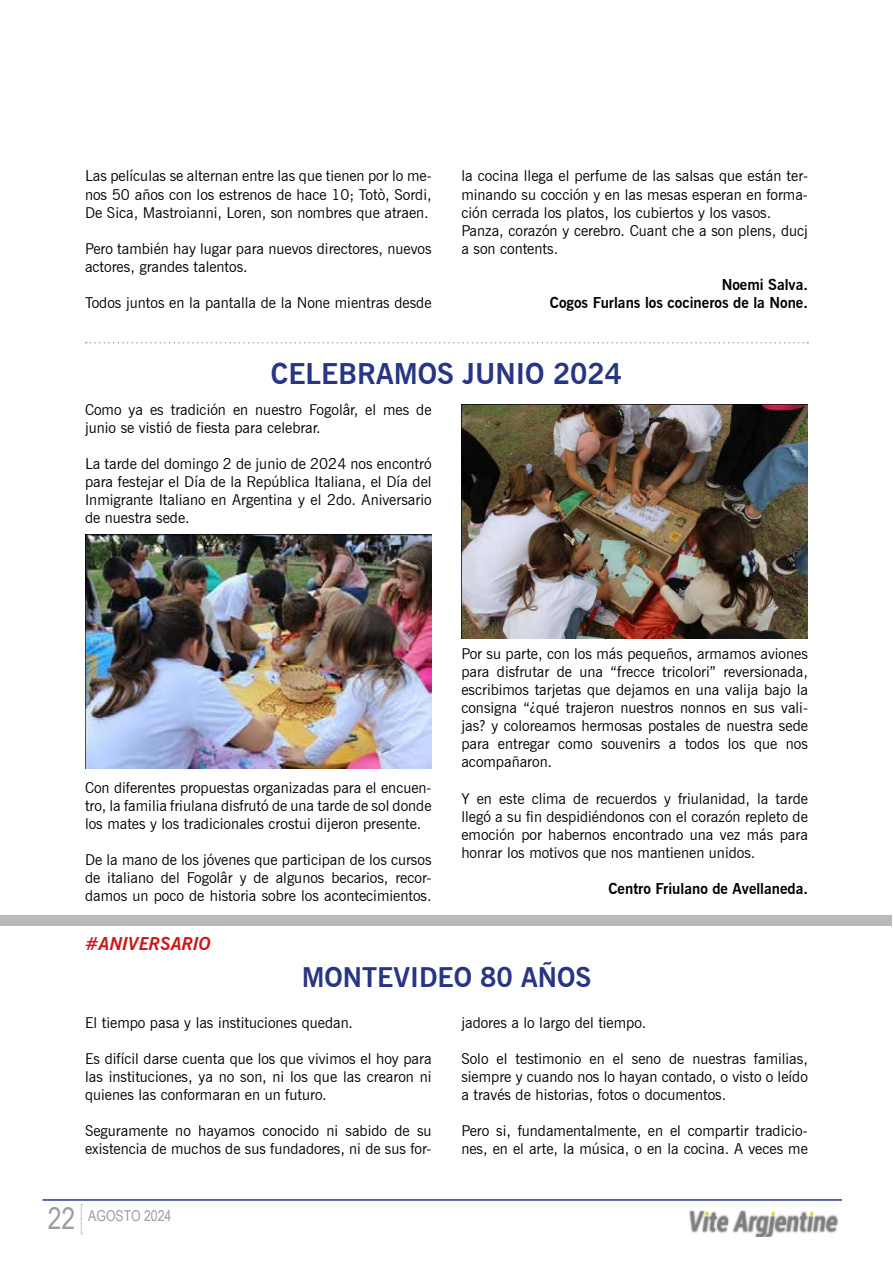
<style>
.page{position:relative;width:893px;height:1263px;background:#fff}
.page>*{position:absolute;margin:0;border:0;box-sizing:border-box;transform-origin:0 0}
.t1{font:700 28.5px "News Gothic BT";color:#283583}
.t2{font:700 27px "News Gothic BT";color:#283583}
.t3{font:italic 700 18px "News Gothic BT";color:#cd1719}
.t4{font:15px/18px "News Gothic BT";color:#000;text-align:justify}
.t5{font:700 15px/18px "News Gothic BT";color:#000;text-align:right}
.t6{font:15px "Arial Narrow";color:#9d9d9c}
.s1{font-size:30px}
</style>
<div class="page">
<hr style="left:43px;top:1199px;width:799px;height:2px;background:#283583">
<svg style="left:81px;top:1204px;width:1px;height:30px"></svg>
<img style="left:689px;top:1210px;width:150px;height:26px">
<img style="left:85px;top:534px;width:347px;height:234px">
<img style="left:461px;top:404px;width:347px;height:234px">
<div style="left:0;top:915px;width:891px;height:11px;background:#babab9"></div>
<svg style="left:86px;top:342px;width:722px;height:2px"></svg>
<p class="t4" style="left:85px;top:167px;width:348px">Las películas se alternan entre las que tienen por lo me&shy;nos 50 años con los estrenos de hace 10; Totò, Sordi, De Sica, Mastroianni, Loren, son nombres que atraen.</p>
<p class="t4" style="left:85px;top:239px;width:348px">Pero también hay lugar para nuevos directores, nuevos actores, grandes talentos.</p>
<p class="t4" style="left:85px;top:293px;width:348px">Todos juntos en la pantalla de la None mientras desde</p>
<p class="t4" style="left:461px;top:167px;width:348px;text-align:left">la cocina llega el perfume de las salsas que están ter&shy;minando su cocción y en las mesas esperan en forma&shy;ción cerrada los platos, los cubiertos y los vasos.<br>Panza, corazón y cerebro. Cuant che a son plens, ducj a son contents.</p>
<p class="t5" style="left:550px;top:275px;width:260px">Noemi Salva.<br>Cogos Furlans los cocineros de la None.</p>
<h1 class="t1" style="left:271px;top:357px;width:353px">CELEBRAMOS JUNIO 2024</h1>
<p class="t4" style="left:85px;top:401px;width:348px">Como ya es tradición en nuestro Fogolâr, el mes de junio se vistió de fiesta para celebrar.</p>
<p class="t4" style="left:85px;top:455px;width:348px">La tarde del domingo 2 de junio de 2024 nos encontró para festejar el Día de la República Italiana, el Día del Inmigrante Italiano en Argentina y el 2do. Aniversario de nuestra sede.</p>
<p class="t4" style="left:85px;top:779px;width:348px">Con diferentes propuestas organizadas para el encuen&shy;tro, la familia friulana disfrutó de una tarde de sol donde los mates y los tradicionales crostui dijeron presente.</p>
<p class="t4" style="left:85px;top:851px;width:348px">De la mano de los jóvenes que participan de los cursos de italiano del Fogolâr y de algunos becarios, recor&shy;damos un poco de historia sobre los acontecimientos.</p>
<p class="t3" style="left:85px;top:932px;width:127px">#ANIVERSARIO</p>
<p class="t4" style="left:461px;top:645px;width:348px">Por su parte, con los más pequeños, armamos aviones para disfrutar de una “frecce tricolori” reversionada, escribimos tarjetas que dejamos en una valija bajo la consigna “¿qué trajeron nuestros nonnos en sus vali&shy;jas? y coloreamos hermosas postales de nuestra sede para entregar como souvenirs a todos los que nos acompañaron.</p>
<p class="t4" style="left:461px;top:789px;width:348px">Y en este clima de recuerdos y friulanidad, la tarde llegó a su fin despidiéndonos con el corazón repleto de emoción por habernos encontrado una vez más para honrar los motivos que nos mantienen unidos.</p>
<p class="t5" style="left:608px;top:879px;width:201px">Centro Friulano de Avellaneda.</p>
<h2 class="t2" style="left:302px;top:961px;width:291px">MONTEVIDEO 80 AÑOS</h2>
<p class="t4" style="left:85px;top:1013px;width:270px">El tiempo pasa y las instituciones quedan.</p>
<p class="t4" style="left:85px;top:1049px;width:348px">Es difícil darse cuenta que los que vivimos el hoy para las instituciones, ya no son, ni los que las crearon ni quienes las conformaran en un futuro.</p>
<p class="t4" style="left:85px;top:1121px;width:348px">Seguramente no hayamos conocido ni sabido de su existencia de muchos de sus fundadores, ni de sus for-</p>
<p class="t4" style="left:461px;top:1013px;width:186px">jadores a lo largo del tiempo.</p>
<p class="t4" style="left:461px;top:1049px;width:348px">Solo el testimonio en el seno de nuestras familias, siempre y cuando nos lo hayan contado, o visto o leído a través de historias, fotos o documentos.</p>
<p class="t4" style="left:461px;top:1121px;width:348px">Pero si, fundamentalmente, en el compartir tradicio&shy;nes, en el arte, la música, o en la cocina. A veces me</p>
<p class="t6" style="left:48px;top:1204px;width:125px"><span class="s1">22</span> AGOSTO 2024</p>
</div>
